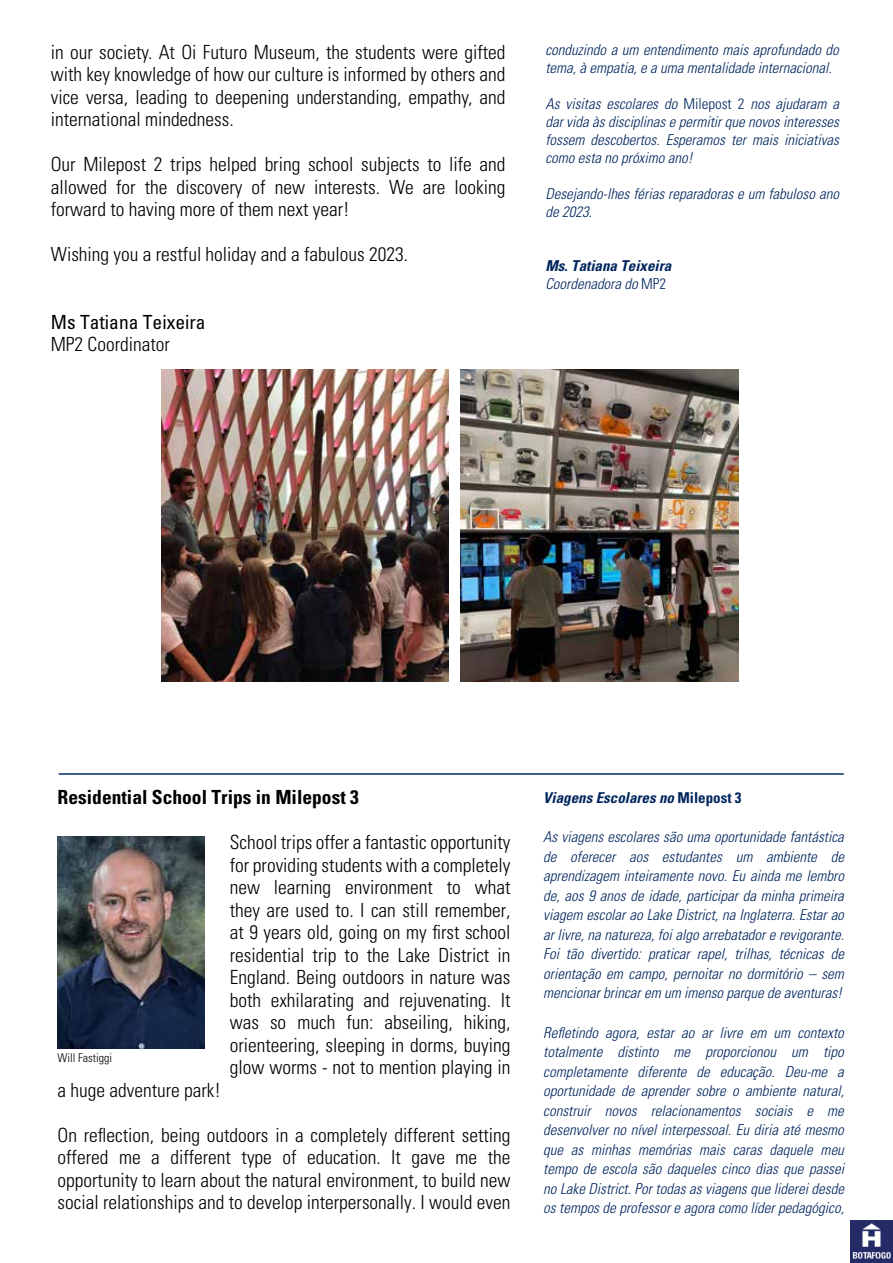
<style>
.page{position:relative;width:893px;height:1263px;background:#fff}
.page>*{position:absolute;margin:0;border:0;box-sizing:border-box;transform-origin:0 0}
.t1{font:300 condensed 19.5px/22.5px "Univers LT Std";color:#000;text-align:justify}
.t2{font:700 condensed 19.5px "Univers LT Std";color:#000}
.t3{font:condensed 19.5px "Univers LT Std";color:#000}
.t4{font:italic 300 condensed 15px/19.5px "Univers LT Std";color:#00265e;text-align:justify}
.t5{font:italic 700 condensed 15px/18px "Univers LT Std";color:#00265e}
.t6{font:300 condensed 12px "Univers LT Std";color:#000}
.s1{font-style:normal}
.s2{font-weight:300}
.s3{font-weight:300;font-style:normal}
</style>
<div class="page">
<img style="left:850px;top:1220px;width:43px;height:43px">
<hr style="left:59px;top:773px;width:785px;height:2px;background:#002962">
<img style="left:58px;top:836px;width:146px;height:213px">
<img style="left:162px;top:370px;width:286px;height:311px">
<img style="left:460px;top:370px;width:279px;height:311px">
<h1 class="t1" style="left:51px;top:40px;width:456px">in our society. At Oi Futuro Museum, the students were gifted with key knowledge of how our culture is informed by others and vice versa, leading to deepening understanding, empathy, and international mindedness.</h1>
<h1 class="t1" style="left:51px;top:153px;width:456px">Our Milepost 2 trips helped bring school subjects to life and allowed for the discovery of new interests. We are looking forward to having more of them next year!</h1>
<h1 class="t1" style="left:51px;top:243px;width:359px">Wishing you a restful holiday and a fabulous 2023.</h1>
<h1 class="t3" style="left:51px;top:309px;width:156px">Ms Tatiana Teixeira</h1>
<h1 class="t1" style="left:51px;top:333px;width:121px">MP2 Coordinator</h1>
<p class="t4" style="left:545px;top:41px;width:295px;line-height:18px">conduzindo a um entendimento mais aprofundado do tema, à empatia, e a uma mentalidade internacional.</p>
<p class="t4" style="left:545px;top:95px;width:295px;line-height:18px">As visitas escolares do <span class="s1">Milepost 2</span> nos ajudaram a dar vida às disciplinas e permitir que novos interesses fossem descobertos. Esperamos ter mais iniciativas como esta no próximo ano!</p>
<p class="t4" style="left:545px;top:185px;width:295px;line-height:18px">Desejando-lhes férias reparadoras e um fabuloso ano de 2023.</p>
<p class="t5" style="left:545px;top:257px;width:127px">Ms<span class="s1">.</span> Tatiana Teixeira<br><span class="s2">Coordenadora do</span> <span class="s3">MP2</span></p>
<h1 class="t2" style="left:58px;top:785px;width:303px">Residential School Trips in Milepost 3</h1>
<p class="t1" style="left:230px;top:831px;width:282px">School trips offer a fantastic opportunity for providing students with a completely new learning environment to what they are used to. I can still remember, at 9 years old, going on my first school residential trip to the Lake District in England. Being outdoors in nature was both exhilarating and rejuvenating. It was so much fun: abseiling, hiking, orienteering, sleeping in dorms, buying glow worms - not to mention playing in</p>
<h1 class="t1" style="left:58px;top:1079px;width:165px">a huge adventure park!</h1>
<p class="t1" style="left:58px;top:1124px;width:454px">On reflection, being outdoors in a completely different setting offered me a different type of education. It gave me the opportunity to learn about the natural environment, to build new social relationships and to develop interpersonally. I would even</p>
<p class="t6" style="left:58px;top:1051px;width:56px">Will Fastiggi</p>
<p class="t5" style="left:543px;top:789px;width:200px">Viagens Escolares no <span class="s1">Milepost 3</span></p>
<p class="t4" style="left:543px;top:828px;width:302px">As viagens escolares são uma oportunidade fantástica de oferecer aos estudantes um ambiente de aprendizagem inteiramente novo. Eu ainda me lembro de, aos 9 anos de idade, participar da minha primeira viagem escolar ao Lake District, na Inglaterra. Estar ao ar livre, na natureza, foi algo arrebatador e revigorante.<br>Foi tão divertido: praticar rapel, trilhas, técnicas de orientação em campo, pernoitar no dormitório – sem mencionar brincar em um imenso parque de aventuras!</p>
<p class="t4" style="left:543px;top:1023px;width:302px">Refletindo agora, estar ao ar livre em um contexto totalmente distinto me proporcionou um tipo completamente diferente de educação. Deu-me a oportunidade de aprender sobre o ambiente natural, construir novos relacionamentos sociais e me desenvolver no nível interpessoal. Eu diria até mesmo que as minhas memórias mais caras daquele meu tempo de escola são daqueles cinco dias que passei no Lake District. Por todas as viagens que liderei desde os tempos de professor e agora como líder pedagógico,</p>
</div>
